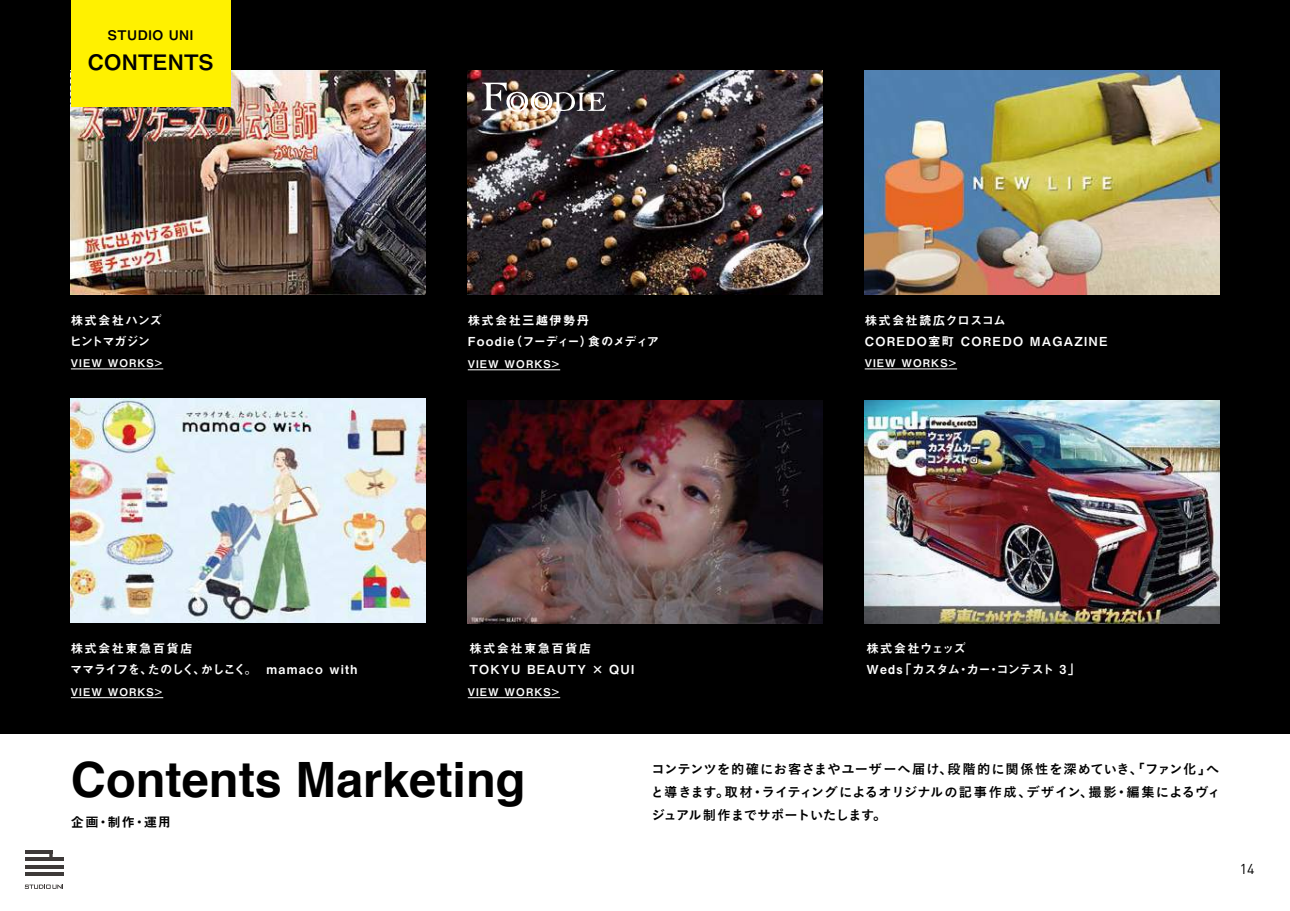
<style>
.page{position:relative;width:1290px;height:911px;background:#fff}
.page>*{position:absolute;margin:0;border:0;box-sizing:border-box;transform-origin:0 0}
.t1{font:700 48.75px "Helvetica";color:#000}
.t2{font:21.25px "Midashi Go Pro MB31";letter-spacing:.01em;color:#000}
.t3{font:14.12px "DIN Pro";color:#000}
.t4{font:13.25px/23.2px "Koburina Go Std W6";letter-spacing:.015em;color:#000;text-align:justify}
.t5{font:13.25px "Midashi Go Pro MB31";letter-spacing:.04em;color:#000}
.t6{font:12.38px/21.8px "Midashi Go Pro MB31";letter-spacing:.1em;color:#fff}
.t7{font:12.38px/21.8px "Midashi Go Pro MB31";letter-spacing:-.035em;color:#fff}
.t8{font:12.38px/21.8px "Midashi Go Pro MB31";letter-spacing:-.02em;color:#fff}
.t9{font:10.62px "Midashi Go Pro MB31";letter-spacing:.1em;color:#fff}
</style>
<div class="page">
<svg style="left:25px;top:884px;width:38px;height:4px"></svg>
<hr style="left:25px;top:850px;width:28px;height:3px;background:#3e3a39">
<hr style="left:25px;top:858px;width:38px;height:3px;background:#3e3a39">
<hr style="left:25px;top:865px;width:38px;height:3px;background:#3e3a39">
<hr style="left:25px;top:872px;width:38px;height:3px;background:#3e3a39">
<svg style="left:49px;top:853px;width:4px;height:5px"></svg>
<div style="left:0;top:0;width:1290px;height:733px;background:#000"></div>
<img style="left:865px;top:400px;width:354px;height:224px">
<img style="left:468px;top:400px;width:354px;height:224px">
<img style="left:865px;top:71px;width:354px;height:223px">
<img style="left:468px;top:71px;width:354px;height:223px">
<img style="left:71px;top:71px;width:354px;height:223px">
<img style="left:71px;top:399px;width:354px;height:223px">
<div style="left:71px;top:0;width:159px;height:106px;background:#fff100"></div>
<hr style="left:468px;top:697px;width:92px;height:1px;background:#fff">
<hr style="left:865px;top:369px;width:92px;height:1px;background:#fff">
<hr style="left:468px;top:369px;width:92px;height:1px;background:#fff">
<hr style="left:71px;top:369px;width:92px;height:1px;background:#fff">
<hr style="left:71px;top:697px;width:92px;height:1px;background:#fff">
<img style="left:482px;top:83px;width:124px;height:29px">
<p class="t5" style="left:108px;top:24px;width:87px">STUDIO UNI</p>
<h2 class="t2" style="left:88px;top:45px;width:127px">CONTENTS</h2>
<p class="t8" style="left:70px;top:307px;width:94px">株式会社ハンズヒントマガジン</p>
<p class="t6" style="left:468px;top:307px;width:193px">株式会社三越伊勢丹<br>Foodie（フーディー）食のメディア</p>
<p class="t6" style="left:865px;top:307px;width:244px">株式会社読広クロスコム<br>COREDO室町 COREDO MAGAZINE</p>
<p class="t9" style="left:71px;top:355px;width:93px">VIEW WORKS&gt;</p>
<p class="t9" style="left:468px;top:356px;width:93px">VIEW WORKS&gt;</p>
<p class="t9" style="left:865px;top:355px;width:93px">VIEW WORKS&gt;</p>
<p class="t6" style="left:70px;top:635px;width:289px">株式会社東急百貨店<br>ママライフを、たのしく、かしこく。　mamaco with</p>
<p class="t9" style="left:71px;top:683px;width:93px">VIEW WORKS&gt;</p>
<p class="t6" style="left:469px;top:635px;width:166px">株式会社東急百貨店<br>TOKYU BEAUTY × QUI</p>
<p class="t9" style="left:468px;top:683px;width:93px">VIEW WORKS&gt;</p>
<p class="t7" style="left:866px;top:635px;width:215px">株式会社ウェッズ<br>Weds「カスタム・カー・コンテスト 3」</p>
<h1 class="t1" style="left:71px;top:740px;width:456px">Contents Marketing</h1>
<p class="t5" style="left:71px;top:811px;width:102px">企画・制作・運用</p>
<p class="t4" style="left:651px;top:757px;width:571px">コンテンツを的確にお客さまやユーザーへ届け、段階的に関係性を深めていき、「ファン化」へと導きます。取材･ライティングによるオリジナルの記事作成、デザイン、撮影･編集によるヴィジュアル制作までサポートいたします。</p>
<p class="t3" style="left:1240px;top:857px;width:16px">14</p>
</div>
